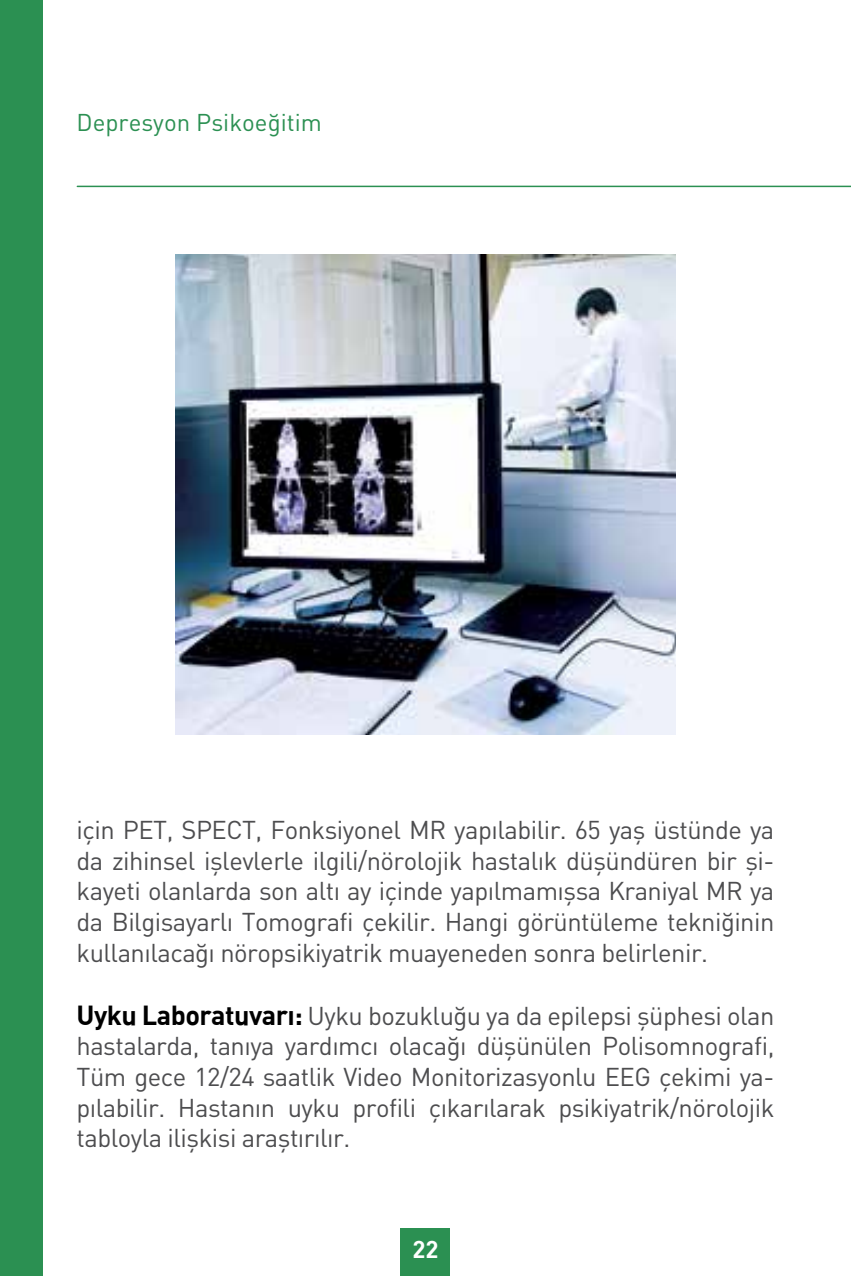
<style>
.page{position:relative;width:851px;height:1276px;background:#fff}
.page>*{position:absolute;margin:0;border:0;box-sizing:border-box;transform-origin:0 0}
.t1{font:25.5px/30.6px "DIN";letter-spacing:-.02em;color:#4d4d4f;text-align:justify}
.t2{font:24px "DIN";color:#2b9052}
.t3{font:700 24px "DIN";color:#fff}
.s1{font-weight:700;font-size:27px;color:#000}
</style>
<div class="page">
<hr style="left:77px;top:186px;width:773px;height:1px;background:#2b9052">
<div style="left:400px;top:1227px;width:50px;height:49px;background:#2b9052"></div>
<div style="left:0;top:0;width:43px;height:1276px;background:#2b9052"></div>
<img style="left:175px;top:254px;width:500px;height:480px">
<p class="t2" style="left:77px;top:107px;width:247px">Depresyon Psikoeğitim</p>
<p class="t1" style="left:77px;top:814px;width:699px">için PET, SPECT, Fonksiyonel MR yapılabilir. 65 yaş üstünde ya da zihinsel işlevlerle ilgili/nörolojik hastalık düşündüren bir şi&shy;kayeti olanlarda son altı ay içinde yapılmamışsa Kraniyal MR ya da Bilgisayarlı Tomografi çekilir. Hangi görüntüleme tekniğinin kullanılacağı nöropsikiyatrik muayeneden sonra belirlenir.</p>
<p class="t1" style="left:77px;top:999px;width:699px"><span class="s1">Uyku Laboratuvarı:</span> Uyku bozukluğu ya da epilepsi şüphesi olan hastalarda, tanıya yardımcı olacağı düşünülen Polisomnografi, Tüm gece 12/24 saatlik Video Monitorizasyonlu EEG çekimi ya&shy;pılabilir. Hastanın uyku profili çıkarılarak psikiyatrik/nörolojik tabloyla ilişkisi araştırılır.</p>
<p class="t3" style="left:412px;top:1233px;width:28px">22</p>
</div>
